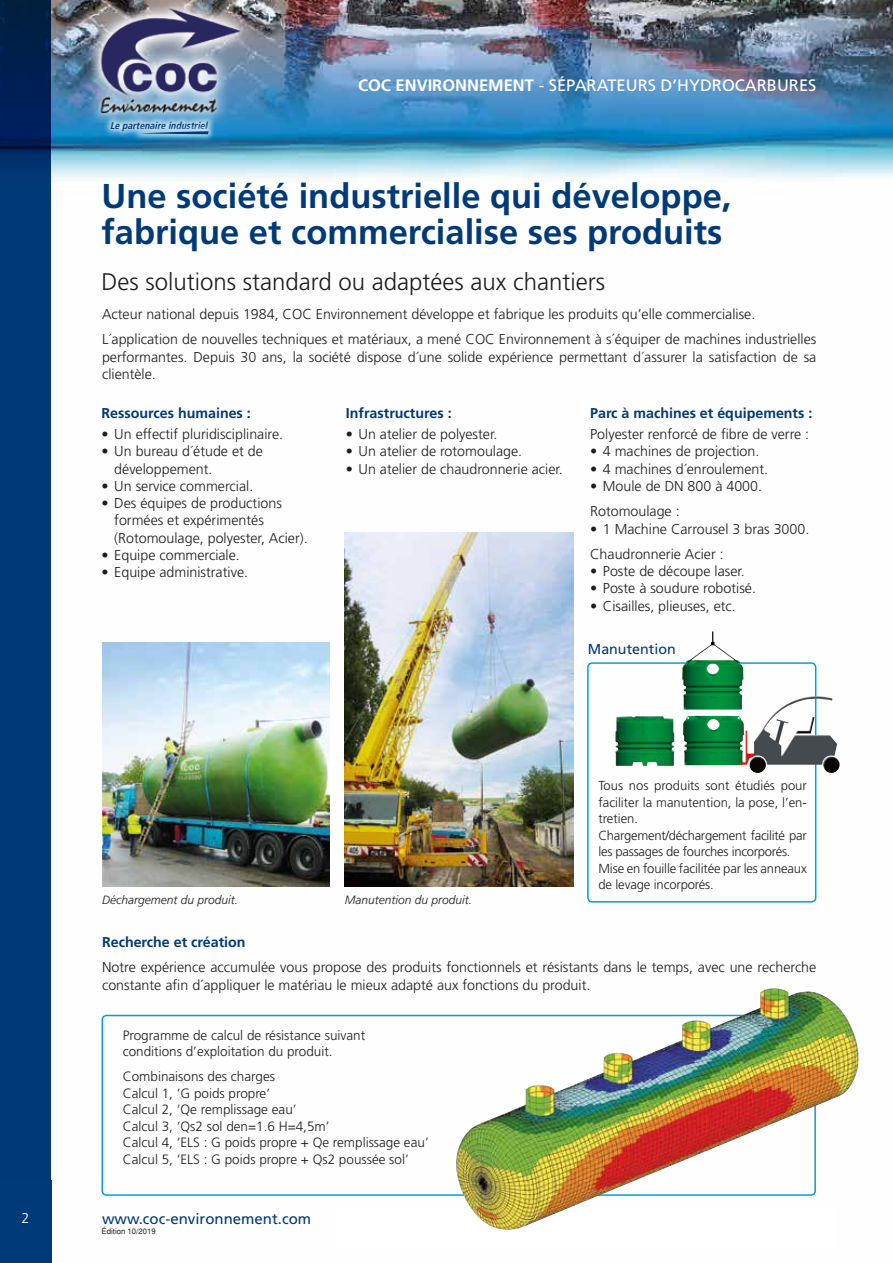
<style>
.page{position:relative;width:893px;height:1263px;background:#fff}
.page>*{position:absolute;margin:0;border:0;box-sizing:border-box;transform-origin:0 0}
.t1{font:700 34.5px/36.6px "Frutiger LT Std";color:#003a78}
.t2{font:300 24px "Frutiger LT Std";color:#1d1d1b}
.t3{font:16.5px "Frutiger LT Std";color:#fff}
.t4{font:15px "Frutiger LT Std";color:#003a78}
.t5{font:300 14.25px/17.2px "Frutiger LT Std";color:#1d1d1b}
.t6{font:700 14.25px "Frutiger LT Std";color:#003a78}
.t7{font:14.25px "Frutiger LT Std";color:#003a78}
.t8{font:300 14.25px "Frutiger LT Std";color:#fff}
.t9{font:300 13.5px/16.5px "Frutiger LT Std";color:#1d1d1b}
.t10{font:300 13.05px/16.5px "Frutiger LT Std";letter-spacing:-.01em;color:#1d1d1b}
.t11{font:italic 300 12px "Frutiger LT Std";color:#1d1d1b}
.t12{font:italic 700 condensed 9.9px "Frutiger LT Std";color:#003a78}
.t13{font:7.8px "Helvetica";color:#1d1d1b}
.t14{font:7.5px "Frutiger LT Std";color:#1d1d1b}
.s1{font-weight:700}
</style>
<div class="page">
<img style="left:51px;top:0;width:842px;height:1263px">
<div style="left:0;top:0;width:51px;height:1263px;background:#003a78"></div>
<div style="left:103px;top:114px;width:113px;height:25px;background:#fff;opacity:.75"></div>
<div style="left:132px;top:123px;width:84px;height:19px;background:#fff;opacity:.75"></div>
<svg style="left:139px;top:131px;width:70px;height:3px"></svg>
<img style="left:68px;top:0;width:191px;height:123px">
<div style="left:331px;top:1208px;width:503px;height:42px;background:#fff"></div>
<div style="left:587px;top:662px;width:229px;height:240px;border:2px solid #009fe3;border-radius:4px"></div>
<img style="left:102px;top:643px;width:227px;height:244px">
<img style="left:345px;top:533px;width:228px;height:354px">
<div style="left:102px;top:1015px;width:714px;height:181px;border:2px solid #009fe3;border-radius:4px"></div>
<img style="left:455px;top:988px;width:403px;height:242px">
<img style="left:683px;top:696px;width:157px;height:77px">
<img style="left:682px;top:631px;width:61px;height:79px">
<img style="left:615px;top:716px;width:59px;height:50px">
<div style="left:100px;top:1226px;width:57px;height:11px;background:#fff"></div>
<p class="t12" style="left:110px;top:120px;width:101px">Le partenaire industriel</p>
<p class="t3" style="left:358px;top:76px;width:460px"><span class="s1">COC ENVIRONNEMENT</span> - SÉPARATEURS D’HYDROCARBURES</p>
<h1 class="t1" style="left:102px;top:178px;width:631px">Une société industrielle qui développe, fabrique et commercialise ses produits</h1>
<h2 class="t2" style="left:102px;top:268px;width:505px">Des solutions standard ou adaptées aux chantiers</h2>
<p class="t5" style="left:102px;top:301px;width:716px;line-height:25.5px">Acteur national depuis 1984, COC Environnement développe et fabrique les produits qu’elle commercialise.<br>L´application de nouvelles techniques et matériaux, a mené COC Environnement à s´équiper de machines industrielles</p>
<p class="t5" style="left:102px;top:348px;width:716px">performantes. Depuis 30 ans, la société dispose d´une solide expérience permettant d´assurer la satisfaction de sa clientèle.</p>
<p class="t6" style="left:102px;top:404px;width:151px">Ressources humaines :</p>
<p class="t5" style="left:102px;top:426px;width:183px">• Un effectif pluridisciplinaire.</p>
<p class="t5" style="left:114px;top:443px;width:150px;text-indent:-13px">• Un bureau d´étude et de développement.</p>
<p class="t5" style="left:102px;top:477px;width:153px">• Un service commercial.</p>
<p class="t5" style="left:114px;top:495px;width:195px;text-indent:-13px">• Des équipes de productions formées et expérimentés (Rotomoulage, polyester, Acier).</p>
<p class="t5" style="left:102px;top:546px;width:140px">• Equipe commerciale.</p>
<p class="t5" style="left:102px;top:564px;width:148px">• Equipe administrative.</p>
<p class="t6" style="left:346px;top:404px;width:107px">Infrastructures :</p>
<p class="t5" style="left:346px;top:426px;width:153px">• Un atelier de polyester.</p>
<p class="t5" style="left:346px;top:443px;width:178px">• Un atelier de rotomoulage.</p>
<p class="t5" style="left:346px;top:460px;width:219px">• Un atelier de chaudronnerie acier.</p>
<p class="t6" style="left:590px;top:404px;width:224px">Parc à machines et équipements :</p>
<p class="t5" style="left:590px;top:426px;width:221px">Polyester renforcé de fibre de verre :</p>
<p class="t5" style="left:590px;top:443px;width:171px">• 4 machines de projection.</p>
<p class="t5" style="left:590px;top:460px;width:179px">• 4 machines d´enroulement.</p>
<p class="t5" style="left:590px;top:473px;width:173px;line-height:25.5px">• Moule de DN 800 à 4000.<br>Rotomoulage :</p>
<p class="t5" style="left:590px;top:516px;width:221px;line-height:25.3px">• 1 Machine Carrousel 3 bras 3000.<br>Chaudronnerie Acier :</p>
<p class="t5" style="left:590px;top:563px;width:156px">• Poste de découpe laser.</p>
<p class="t5" style="left:590px;top:580px;width:167px">• Poste à soudure robotisé.</p>
<p class="t5" style="left:590px;top:597px;width:147px">• Cisailles, plieuses, etc.</p>
<p class="t7" style="left:588px;top:641px;width:89px">Manutention</p>
<p class="t11" style="left:102px;top:893px;width:138px">Déchargement du produit.</p>
<p class="t11" style="left:345px;top:893px;width:129px">Manutention du produit.</p>
<p class="t10" style="left:598px;top:777px;width:210px">Tous nos produits sont étudiés pour faciliter la manutention, la pose, l’en&shy;tretien.<br>Chargement/déchargement facilité par les passages de fourches incorporés.<br>Mise en fouille facilitée par les anneaux de levage incorporés.</p>
<p class="t6" style="left:102px;top:934px;width:145px">Recherche et création</p>
<p class="t5" style="left:102px;top:959px;width:716px">Notre expérience accumulée vous propose des produits fonctionnels et résistants dans le temps, avec une recherche constante afin d´appliquer le matériau le mieux adapté aux fonctions du produit.</p>
<p class="t9" style="left:123px;top:1027px;width:244px">Programme de calcul de résistance suivant conditions d’exploitation du produit.</p>
<p class="t9" style="left:123px;top:1068px;width:307px">Combinaisons des charges<br>Calcul 1, ‘G poids propre’<br>Calcul 2, ‘Qe remplissage eau’<br>Calcul 3, ‘Qs2 sol den=1.6 H=4,5m’<br>Calcul 4, ‘ELS : G poids propre + Qe remplissage eau’ Calcul 5, ‘ELS : G poids propre + Qs2 poussée sol’</p>
<p class="t8" style="left:22px;top:1210px;width:9px">2</p>
<p class="t4" style="left:102px;top:1210px;width:211px">www.coc-environnement.com</p>
<p class="t13" style="left:102px;top:1226px;width:56px">Édition 10/2019</p>
<p class="t14" style="left:102px;top:1227px;width:56px">Édition 09/2016</p>
</div>
